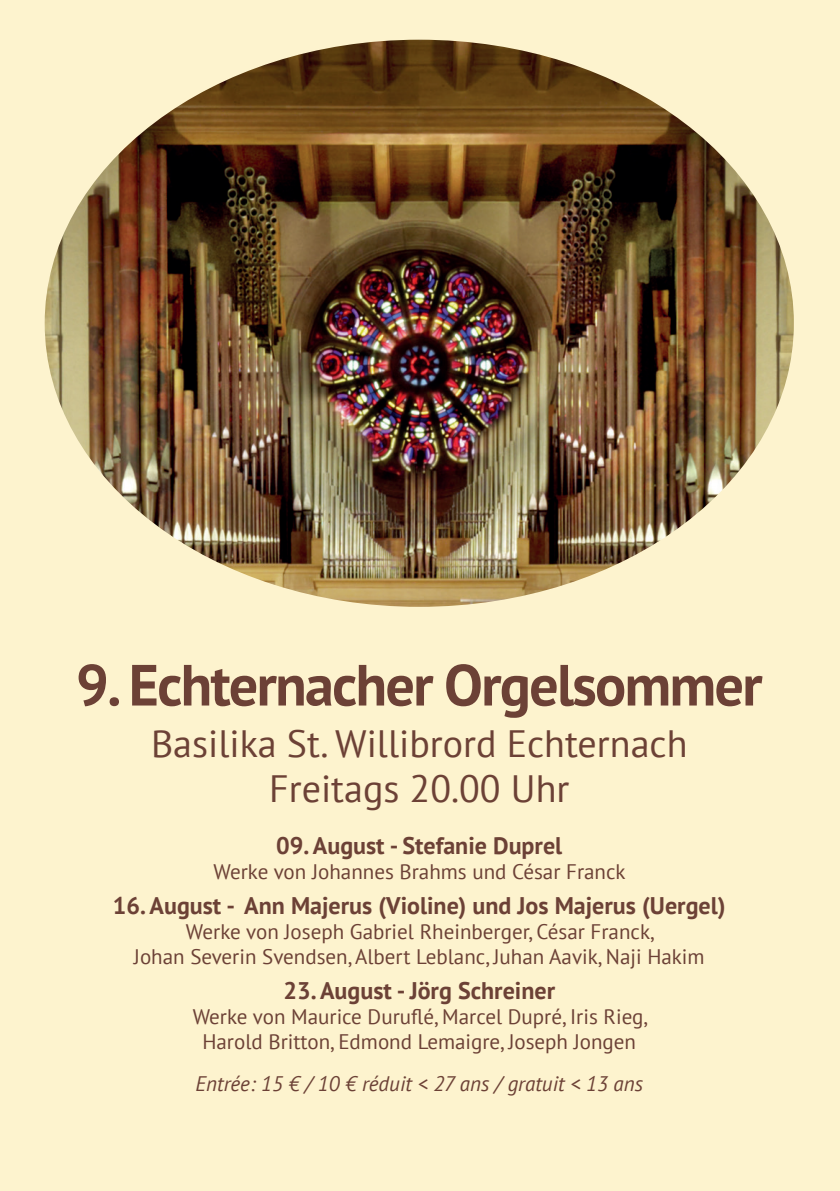
<style>
.page{position:relative;width:840px;height:1191px;background:#fff}
.page>*{position:absolute;margin:0;border:0;box-sizing:border-box;transform-origin:0 0}
.t1{font:700 58px "PT Sans";letter-spacing:-.03em;color:#6c4136}
.t2{font:38px/45.6px "PT Sans";color:#6c4136;text-align:center}
.t3{font:700 24px "PT Sans";color:#6c4136}
.t4{font:21px/25.2px "PT Sans";color:#6c4136;text-align:center}
.t5{font:italic 21px "PT Sans";color:#6c4136}
</style>
<div class="page">
<div style="left:0;top:0;width:839px;height:1191px;background:#fdf3ce"></div>
<img style="left:45px;top:40px;width:748px;height:567px">
<h1 class="t1" style="left:76px;top:646px;width:687px">9. Echternacher Orgelsommer</h1>
<h2 class="t2" style="left:151px;top:720px;width:537px">Basilika St. Willibrord Echternach<br>Freitags 20.00 Uhr</h2>
<p class="t3" style="left:276px;top:829px;width:287px">09. August - Stefanie Duprel</p>
<p class="t4" style="left:213px;top:858px;width:413px">Werke von Johannes Brahms und César Franck</p>
<p class="t3" style="left:113px;top:889px;width:614px">16. August - Ann Majerus (Violine) und Jos Majerus (Uergel)</p>
<p class="t4" style="left:134px;top:918px;width:572px">Werke von Joseph Gabriel Rheinberger, César Franck,<br>Johan Severin Svendsen, Albert Leblanc, Juhan Aavik, Naji Hakim</p>
<p class="t3" style="left:283px;top:974px;width:273px">23. August - Jörg Schreiner</p>
<p class="t4" style="left:192px;top:1003px;width:456px">Werke von Maurice Duruflé, Marcel Dupré, Iris Rieg,<br>Harold Britton, Edmond Lemaigre, Joseph Jongen</p>
<p class="t5" style="left:195px;top:1070px;width:449px">Entrée: 15 € / 10 € réduit &lt; 27 ans / gratuit &lt; 13 ans</p>
</div>
